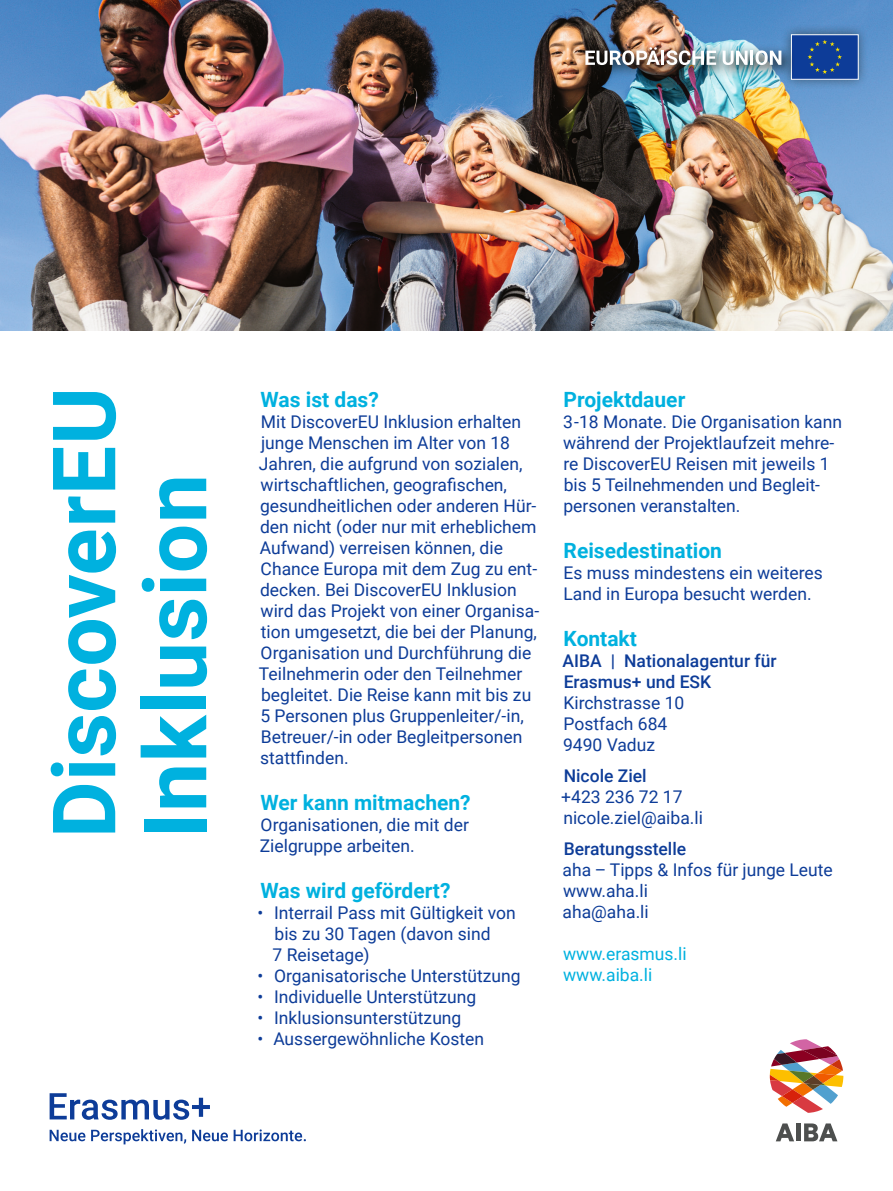
<style>
.page{position:relative;width:893px;height:1191px;background:#fff}
.page>*{position:absolute;margin:0;border:0;box-sizing:border-box;transform-origin:0 0}
.Maintitel{font:700 87.5px/91px "Roboto";letter-spacing:.005em;color:#00b1df}
.Titel{font:700 21px "Roboto";color:#00b1df}
.GT{font:700 21px "Roboto";color:#00b1df}
.GT-2{font:17.5px/21px "Roboto";color:#0d3c98}
.GT-3{font:500 17.5px/21px "Roboto";color:#0d3c98}
.GT-4{font:17.5px "Roboto";color:#00b1df}
</style>
<div class="page">
<img style="left:0;top:0;width:893px;height:330px">
<svg style="left:776px;top:1123px;width:18px;height:18px"></svg>
<hr style="left:796px;top:1123px;width:4px;height:18px;background:#4d4f4e">
<svg style="left:804px;top:1123px;width:33px;height:18px"></svg>
<svg style="left:770px;top:1039px;width:73px;height:73px"></svg>
<div style="left:781px;top:24px;width:88px;height:66px;background:#11110f;opacity:.5"></div>
<div style="left:791px;top:35px;width:67px;height:44px;background:#0d3c98"></div>
<svg style="left:808px;top:40px;width:34px;height:34px"></svg>
<svg style="left:50px;top:1093px;width:160px;height:26px"></svg>
<svg style="left:50px;top:1129px;width:35px;height:12px"></svg>
<svg style="left:91px;top:1129px;width:95px;height:15px"></svg>
<svg style="left:192px;top:1129px;width:36px;height:12px"></svg>
<svg style="left:234px;top:1129px;width:72px;height:12px"></svg>
<img style="left:578px;top:40px;width:218px;height:39px">
<svg style="left:585px;top:47px;width:75px;height:18px"></svg>
<hr style="left:661px;top:51px;width:3px;height:14px;background:#fff">
<svg style="left:666px;top:50px;width:50px;height:15px"></svg>
<svg style="left:723px;top:51px;width:25px;height:14px"></svg>
<hr style="left:750px;top:51px;width:3px;height:14px;background:#fff">
<svg style="left:755px;top:50px;width:26px;height:15px"></svg>
<p class="Maintitel" style="left:35px;top:838px;width:452px;rotate:-90deg">DiscoverEU<br>Inklusion</p>
<p class="Titel" style="left:261px;top:384px;width:120px">Was ist das?</p>
<p class="GT-2" style="left:259px;top:410px;width:282px">Mit DiscoverEU Inklusion erhalten junge Menschen im Alter von 18<br>Jahren, die aufgrund von sozialen, wirtschaftlichen, geografischen, gesundheitlichen oder anderen Hür&shy;den nicht (oder nur mit erheblichem Aufwand) verreisen können, die Chance Europa mit dem Zug zu ent&shy;decken. Bei DiscoverEU Inklusion wird das Projekt von einer Organisa&shy;tion umgesetzt, die bei der Planung, Organisation und Durchführung die Teilnehmerin oder den Teilnehmer begleitet. Die Reise kann mit bis zu 5 Personen plus Gruppenleiter/-in, Betreuer/-in oder Begleitpersonen stattfinden.</p>
<p class="Titel" style="left:261px;top:788px;width:212px">Wer kann mitmachen?</p>
<p class="GT-2" style="left:260px;top:813px;width:211px">Organisationen, die mit der<br>Zielgruppe arbeiten.</p>
<p class="Titel" style="left:261px;top:876px;width:191px">Was wird gefördert?</p>
<p class="GT-2" style="left:273px;top:902px;width:245px;text-indent:-15px">• Interrail Pass mit Gültigkeit von bis zu 30 Tagen (davon sind<br>7 Reisetage)</p>
<p class="GT-2" style="left:257px;top:965px;width:265px">• Organisatorische Unterstützung</p>
<p class="GT-2" style="left:257px;top:986px;width:220px">• Individuelle Unterstützung</p>
<p class="GT-2" style="left:257px;top:1007px;width:206px">• Inklusionsunterstützung</p>
<p class="GT-2" style="left:257px;top:1028px;width:228px">• Aussergewöhnliche Kosten</p>
<p class="GT" style="left:564px;top:384px;width:123px">Projektdauer</p>
<p class="GT-2" style="left:563px;top:410px;width:280px">3-18 Monate. Die Organisation kann während der Projektlaufzeit mehre&shy;re DiscoverEU Reisen mit jeweils 1 bis 5 Teilnehmenden und Begleit&shy;personen veranstalten.</p>
<p class="GT" style="left:564px;top:536px;width:160px">Reisedestination</p>
<p class="GT-2" style="left:563px;top:561px;width:261px">Es muss mindestens ein weiteres<br>Land in Europa besucht werden.</p>
<p class="Titel" style="left:564px;top:624px;width:75px">Kontakt</p>
<p class="GT-3" style="left:563px;top:650px;width:216px">AIBA | Nationalagentur für<br>Erasmus+ und ESK</p>
<p class="GT-2" style="left:563px;top:692px;width:122px">Kirchstrasse 10</p>
<p class="GT-2" style="left:563px;top:713px;width:106px">Postfach 684<br>9490 Vaduz</p>
<p class="GT-3" style="left:564px;top:765px;width:85px">Nicole Ziel</p>
<p class="GT-2" style="left:561px;top:786px;width:123px">+423 236 72 17</p>
<p class="GT-2" style="left:563px;top:807px;width:141px">nicole.ziel@aiba.li</p>
<p class="GT-3" style="left:564px;top:838px;width:124px">Beratungsstelle</p>
<p class="GT-2" style="left:563px;top:859px;width:272px">aha – Tipps &amp; Infos für junge Leute</p>
<p class="GT-2" style="left:563px;top:880px;width:86px">www.aha.li</p>
<p class="GT-2" style="left:563px;top:901px;width:88px">aha@aha.li</p>
<p class="GT-4" style="left:563px;top:941px;width:125px">www.erasmus.li</p>
<p class="GT-4" style="left:563px;top:962px;width:91px">www.aiba.li</p>
</div>
